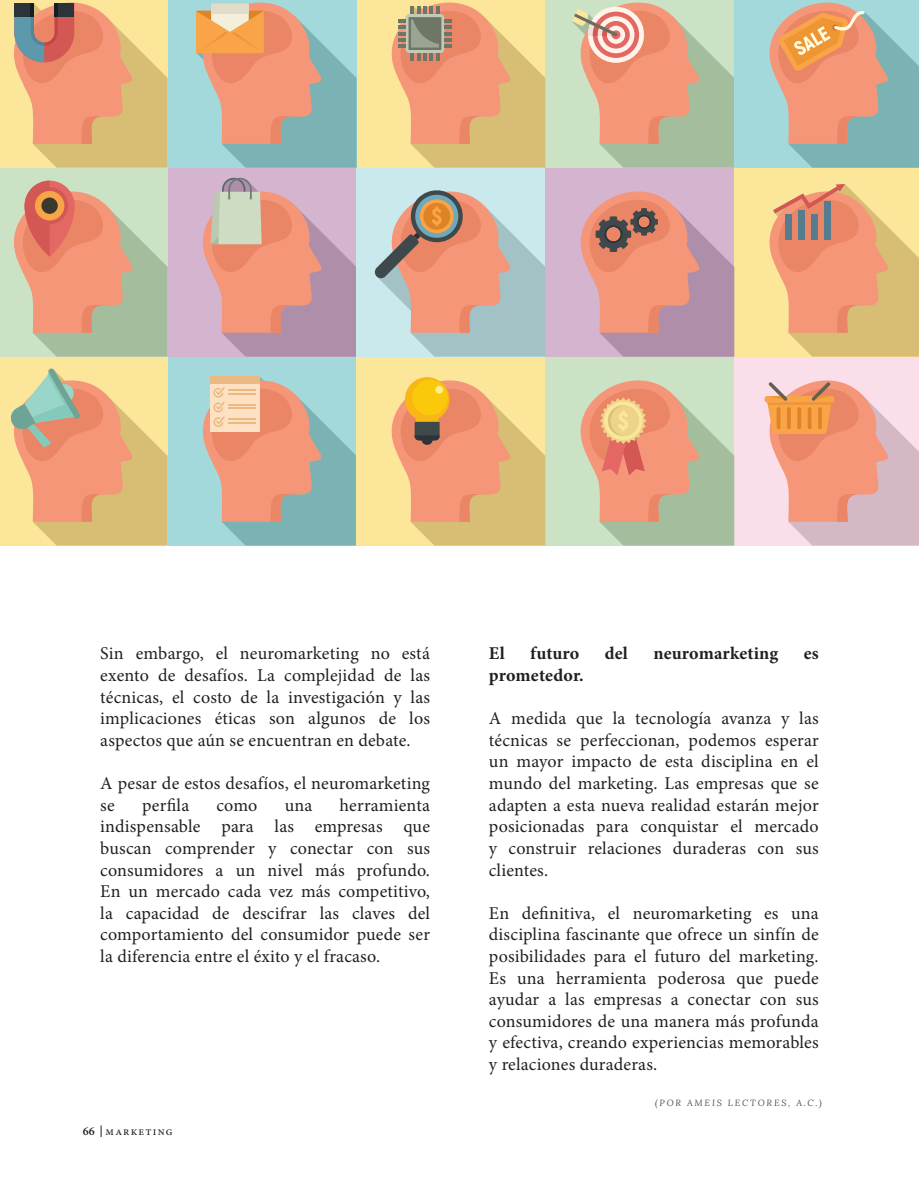
<style>
.page{position:relative;width:919px;height:1183px;background:#fff}
.page>*{position:absolute;margin:0;border:0;box-sizing:border-box;transform-origin:0 0}
.Cuerpo_Negro{font:18px/21.6px "Minion Pro";letter-spacing:.01em;color:#231f20;text-align:justify}
.Cuerpo_Negro-2{font:700 18px "Minion Pro";letter-spacing:.01em;color:#231f20}
.t1{font:12px "Minion Pro";letter-spacing:.1em;color:#231f20}
.t2{font:italic 9px "Lora";letter-spacing:.2em;color:#4f5252}
.s1{font-weight:600}
</style>
<div class="page">
<div style="left:545px;top:0;width:189px;height:168px;background:#cbe3c4"></div>
<div style="left:168px;top:356px;width:188px;height:189px;background:#a3d9db"></div>
<div style="left:168px;top:168px;width:188px;height:188px;background:#d5b4cf"></div>
<div style="left:734px;top:0;width:184px;height:168px;background:#a3d9db"></div>
<div style="left:734px;top:168px;width:184px;height:188px;background:#fbe69a"></div>
<div style="left:356px;top:0;width:189px;height:168px;background:#fbe69a"></div>
<div style="left:734px;top:356px;width:184px;height:189px;background:#fadfea"></div>
<svg style="left:749px;top:2px;width:169px;height:543px"></svg>
<div style="left:545px;top:168px;width:189px;height:188px;background:#d5b4cf"></div>
<svg style="left:0;top:0;width:168px;height:545px;background:#ddb789"></svg>
<div style="left:14px;top:3px;width:20px;height:14px;background:#2c3439"></div>
<hr style="left:31px;top:3px;width:3px;height:14px;background:#121d24">
<div style="left:356px;top:168px;width:189px;height:188px;background:#c9e9ec"></div>
<div style="left:545px;top:356px;width:189px;height:189px;background:#cbe3c4"></div>
<svg style="left:560px;top:2px;width:174px;height:543px"></svg>
<div style="left:168px;top:0;width:188px;height:168px;background:#a3d9db"></div>
<svg style="left:183px;top:2px;width:173px;height:543px"></svg>
<div style="left:211px;top:4px;width:38px;height:10px;background:#e0dcc7"></div>
<div style="left:356px;top:356px;width:189px;height:189px;background:#fbe69a"></div>
<svg style="left:372px;top:2px;width:173px;height:543px"></svg>
<div style="left:435px;top:386px;width:8px;height:7px;background:#faef8b;border-radius:50%"></div>
<p class="Cuerpo_Negro" style="left:100px;top:642px;width:331px">Sin embargo, el neuromarketing no está exento de desafíos. La complejidad de las técnicas, el costo de la investigación y las implicaciones éticas son algunos de los aspectos que aún se encuentran en debate.</p>
<p class="Cuerpo_Negro" style="left:100px;top:772px;width:331px">A pesar de estos desafíos, el neuromarketing se</p>
<p class="Cuerpo_Negro" style="left:100px;top:794px;width:331px;text-indent:239px">herramienta indispensable para las empresas que buscan comprender y conectar con sus consumidores a un nivel más profundo.<br>En un mercado cada vez más competitivo, la capacidad de descifrar las claves del comportamiento del consumidor puede ser la diferencia entre el éxito y el fracaso.</p>
<p class="Cuerpo_Negro" style="left:142px;top:794px;width:49px">perfila</p>
<p class="Cuerpo_Negro" style="left:216px;top:794px;width:42px">como</p>
<p class="Cuerpo_Negro" style="left:285px;top:794px;width:29px">una</p>
<p class="t1" style="left:83px;top:1122px;width:91px"><span class="s1">66</span> marketing</p>
<p class="Cuerpo_Negro-2" style="left:489px;top:640px;width:17px">El</p>
<p class="Cuerpo_Negro-2" style="left:530px;top:640px;width:51px">futuro</p>
<p class="Cuerpo_Negro-2" style="left:604px;top:640px;width:25px">del</p>
<p class="Cuerpo_Negro-2" style="left:653px;top:640px;width:126px">neuromarketing</p>
<p class="Cuerpo_Negro-2" style="left:803px;top:640px;width:16px">es</p>
<p class="Cuerpo_Negro-2" style="left:489px;top:662px;width:96px">prometedor.</p>
<p class="Cuerpo_Negro" style="left:489px;top:707px;width:331px">A medida que la tecnología avanza y las técnicas se perfeccionan, podemos esperar un mayor impacto de esta disciplina en el mundo del marketing. Las empresas que se adapten a esta nueva realidad estarán mejor posicionadas para conquistar el mercado y construir relaciones duraderas con sus clientes.</p>
<p class="Cuerpo_Negro" style="left:489px;top:902px;width:331px">En definitiva, el neuromarketing es una disciplina fascinante que ofrece un sinfín de posibilidades para el futuro del marketing.<br>Es una herramienta poderosa que puede ayudar a las empresas a conectar con sus consumidores de una manera más profunda y efectiva, creando experiencias memorables y relaciones duraderas.</p>
<p class="t2" style="left:655px;top:1096px;width:168px">(POR AMEIS LECTORES, A.C.)</p>
</div>
